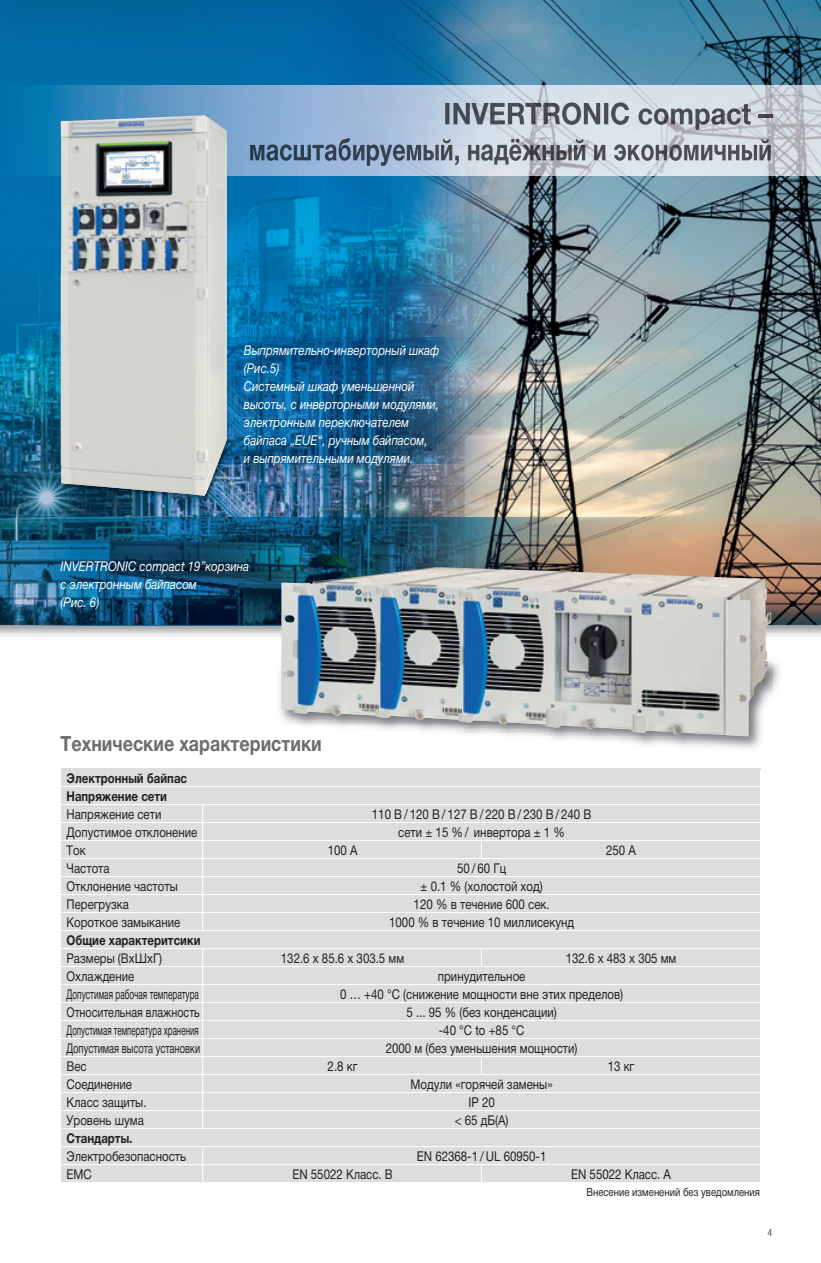
<style>
.page{position:relative;width:821px;height:1263px;background:#fff}
.page>*{position:absolute;margin:0;border:0;box-sizing:border-box;transform-origin:0 0}
.t1{font:700 21px "Helvetica Neue LT Pro";color:#6c6d70;scale:.85 1}
.t2{font:13.5px "Helvetica Neue LT Pro";color:#231f20;scale:.85 1}
.t3{font:italic 13.5px/18px "Helvetica Neue LT Pro";color:#fff;scale:.85 1}
.t4{font:700 13.5px/18px "Helvetica Neue LT Pro";color:#231f20;scale:.85 1}
.t5{font:13.5px "Helvetica Neue LT Pro";color:#231f20;scale:.59 1}
.t6{font:13.5px "Helvetica Neue LT Pro";color:#231f20;scale:.61 1}
.t7{font:13.5px "Helvetica Neue LT Pro";color:#231f20;scale:.69 1}
.t8{font:13.5px "Helvetica Neue LT Pro";color:#231f20;scale:.79 1}
.t9{font:11.25px "Helvetica Neue LT Pro";color:#231f20;scale:.85 1}
.t10{font:300 condensed 9.75px "Helvetica Neue LT Pro";color:#231f20}
</style>
<div class="page">
<img style="left:4px;top:626px;width:817px;height:17px">
<img style="left:4px;top:0;width:817px;height:517px">
<img style="left:4px;top:85px;width:817px;height:90px">
<img style="left:247px;top:337px;width:237px;height:126px">
<img style="left:227px;top:337px;width:20px;height:94px">
<img style="left:4px;top:625px;width:813px;height:1px">
<svg style="left:0;top:0;width:4px;height:637px;background:#076c9e"></svg>
<img style="left:0;top:517px;width:821px;height:108px">
<div style="left:61px;top:768px;width:699px;height:415px;background:#dcdddf"></div>
<svg style="left:481px;top:841px;width:1px;height:17px"></svg>
<hr style="left:202px;top:966px;width:1px;height:90px;background:#fff">
<svg style="left:202px;top:949px;width:1px;height:17px"></svg>
<svg style="left:481px;top:949px;width:1px;height:17px"></svg>
<svg style="left:202px;top:805px;width:1px;height:125px"></svg>
<svg style="left:481px;top:1057px;width:1px;height:17px"></svg>
<svg style="left:202px;top:1057px;width:1px;height:71px"></svg>
<svg style="left:481px;top:1165px;width:1px;height:17px"></svg>
<svg style="left:202px;top:1147px;width:1px;height:35px"></svg>
<img style="left:279px;top:654px;width:501px;height:115px">
<img style="left:279px;top:768px;width:481px;height:1px">
<img style="left:339px;top:623px;width:431px;height:113px">
<img style="left:59px;top:431px;width:188px;height:87px">
<img style="left:61px;top:115px;width:166px;height:381px">
<img style="left:445px;top:102px;width:184px;height:23px">
<img style="left:638px;top:104px;width:112px;height:26px">
<img style="left:758px;top:114px;width:14px;height:4px">
<img style="left:250px;top:138px;width:243px;height:28px">
<hr style="left:61px;top:786px;width:699px;height:1px;background:#fff">
<hr style="left:61px;top:804px;width:699px;height:1px;background:#fff">
<hr style="left:61px;top:822px;width:699px;height:1px;background:#fff">
<hr style="left:61px;top:840px;width:699px;height:1px;background:#fff">
<hr style="left:61px;top:858px;width:699px;height:1px;background:#fff">
<hr style="left:61px;top:876px;width:699px;height:1px;background:#fff">
<hr style="left:61px;top:894px;width:699px;height:1px;background:#fff">
<hr style="left:61px;top:912px;width:699px;height:1px;background:#fff">
<hr style="left:61px;top:930px;width:699px;height:1px;background:#fff">
<hr style="left:61px;top:948px;width:699px;height:1px;background:#fff">
<hr style="left:61px;top:966px;width:699px;height:1px;background:#fff">
<hr style="left:61px;top:984px;width:699px;height:1px;background:#fff">
<hr style="left:61px;top:1002px;width:699px;height:1px;background:#fff">
<hr style="left:61px;top:1020px;width:699px;height:1px;background:#fff">
<hr style="left:61px;top:1038px;width:699px;height:1px;background:#fff">
<hr style="left:61px;top:1056px;width:699px;height:1px;background:#fff">
<hr style="left:61px;top:1074px;width:699px;height:1px;background:#fff">
<hr style="left:61px;top:1092px;width:699px;height:1px;background:#fff">
<hr style="left:61px;top:1110px;width:699px;height:1px;background:#fff">
<hr style="left:61px;top:1128px;width:699px;height:1px;background:#fff">
<hr style="left:61px;top:1146px;width:699px;height:1px;background:#fff">
<hr style="left:61px;top:1164px;width:699px;height:1px;background:#fff">
<hr style="left:61px;top:1182px;width:699px;height:1px;background:#fff">
<p class="t3" style="left:244px;top:341px;width:231px">Выпрямительно-инверторный шкаф (Рис.5)<br>Системный шкаф уменьшенной высоты, с инверторными модулями, электронным переключателем байпаса „EUE“, ручным байпасом,<br>и выпрямительными модулями.</p>
<p class="t3" style="left:61px;top:557px;width:223px">INVERTRONIC compact 19”корзина с электронным байпасом<br>(Рис. 6)</p>
<h1 class="t1" style="left:61px;top:731px;width:309px">Технические характеристики</h1>
<p class="t4" style="left:67px;top:769px;width:143px">Электронный байпас<br>Напряжение сети</p>
<p class="t2" style="left:67px;top:806px;width:113px">Напряжение сети</p>
<p class="t2" style="left:372px;top:806px;width:260px">110 В / 120 В / 127 В / 220 В / 230 В / 240 В</p>
<p class="t2" style="left:67px;top:824px;width:155px">Допустимое отклонение</p>
<p class="t2" style="left:398px;top:824px;width:198px">сети ± 15 % / инвертора ± 1 %</p>
<p class="t2" style="left:67px;top:842px;width:24px">Ток</p>
<p class="t2" style="left:328px;top:842px;width:37px">100 A</p>
<p class="t2" style="left:606px;top:842px;width:37px">250 A</p>
<p class="t2" style="left:67px;top:860px;width:52px">Частота</p>
<p class="t2" style="left:457px;top:860px;width:59px">50 / 60 Гц</p>
<p class="t2" style="left:67px;top:878px;width:132px">Отклонение частоты</p>
<p class="t2" style="left:420px;top:878px;width:145px">± 0.1 % (холостой ход)</p>
<p class="t2" style="left:67px;top:896px;width:75px">Перегрузка</p>
<p class="t2" style="left:413px;top:896px;width:161px">120 % в течение 600 сек.</p>
<p class="t2" style="left:67px;top:914px;width:135px">Короткое замыкание</p>
<p class="t2" style="left:389px;top:914px;width:219px">1000 % в течение 10 миллисекунд</p>
<p class="t4" style="left:67px;top:931px;width:159px">Общие характеритсики</p>
<p class="t2" style="left:67px;top:950px;width:114px">Размеры (ВxШxГ)</p>
<p class="t2" style="left:281px;top:950px;width:147px">132.6 x 85.6 x 303.5 мм</p>
<p class="t2" style="left:566px;top:950px;width:132px">132.6 x 483 x 305 мм</p>
<p class="t2" style="left:67px;top:968px;width:81px">Охлаждение</p>
<p class="t2" style="left:438px;top:968px;width:104px">принудительное</p>
<p class="t6" style="left:67px;top:986px;width:219px">Допустимая рабочая температура</p>
<p class="t2" style="left:340px;top:986px;width:335px">0 … +40 °C (снижение мощности вне этих пределов)</p>
<p class="t8" style="left:67px;top:1004px;width:170px">Относительная влажность</p>
<p class="t2" style="left:406px;top:1004px;width:178px">5 ... 95 % (без конденсации)</p>
<p class="t5" style="left:67px;top:1022px;width:226px">Допустимая температура хранения</p>
<p class="t2" style="left:439px;top:1022px;width:102px">-40 °C to +85 °C</p>
<p class="t7" style="left:67px;top:1040px;width:195px">Допустимая высота установки</p>
<p class="t2" style="left:386px;top:1040px;width:227px">2000 м (без уменьшения мощности)</p>
<p class="t2" style="left:67px;top:1058px;width:25px">Вес</p>
<p class="t2" style="left:327px;top:1058px;width:37px">2.8 кг</p>
<p class="t2" style="left:607px;top:1058px;width:33px">13 кг</p>
<p class="t2" style="left:67px;top:1076px;width:79px">Соединение</p>
<p class="t2" style="left:410px;top:1076px;width:169px">Модули «горячей замены»</p>
<p class="t2" style="left:67px;top:1094px;width:96px">Класс защиты.</p>
<p class="t2" style="left:468px;top:1094px;width:33px">IP 20</p>
<p class="t2" style="left:67px;top:1112px;width:92px">Уровень шума</p>
<p class="t2" style="left:455px;top:1112px;width:65px">&lt; 65 дБ(A)</p>
<p class="t4" style="left:67px;top:1129px;width:79px">Стандарты.</p>
<p class="t2" style="left:67px;top:1148px;width:142px">Электробезопасность</p>
<p class="t2" style="left:417px;top:1148px;width:154px">EN 62368-1 / UL 60950-1</p>
<p class="t2" style="left:67px;top:1166px;width:31px">EMC</p>
<p class="t2" style="left:292px;top:1166px;width:120px">EN 55022 Класс. B</p>
<p class="t2" style="left:571px;top:1166px;width:119px">EN 55022 Класс. A</p>
<p class="t9" style="left:586px;top:1186px;width:206px">Внесение изменений без уведомления</p>
<p class="t10" style="left:767px;top:1227px;width:6px">4</p>
</div>
